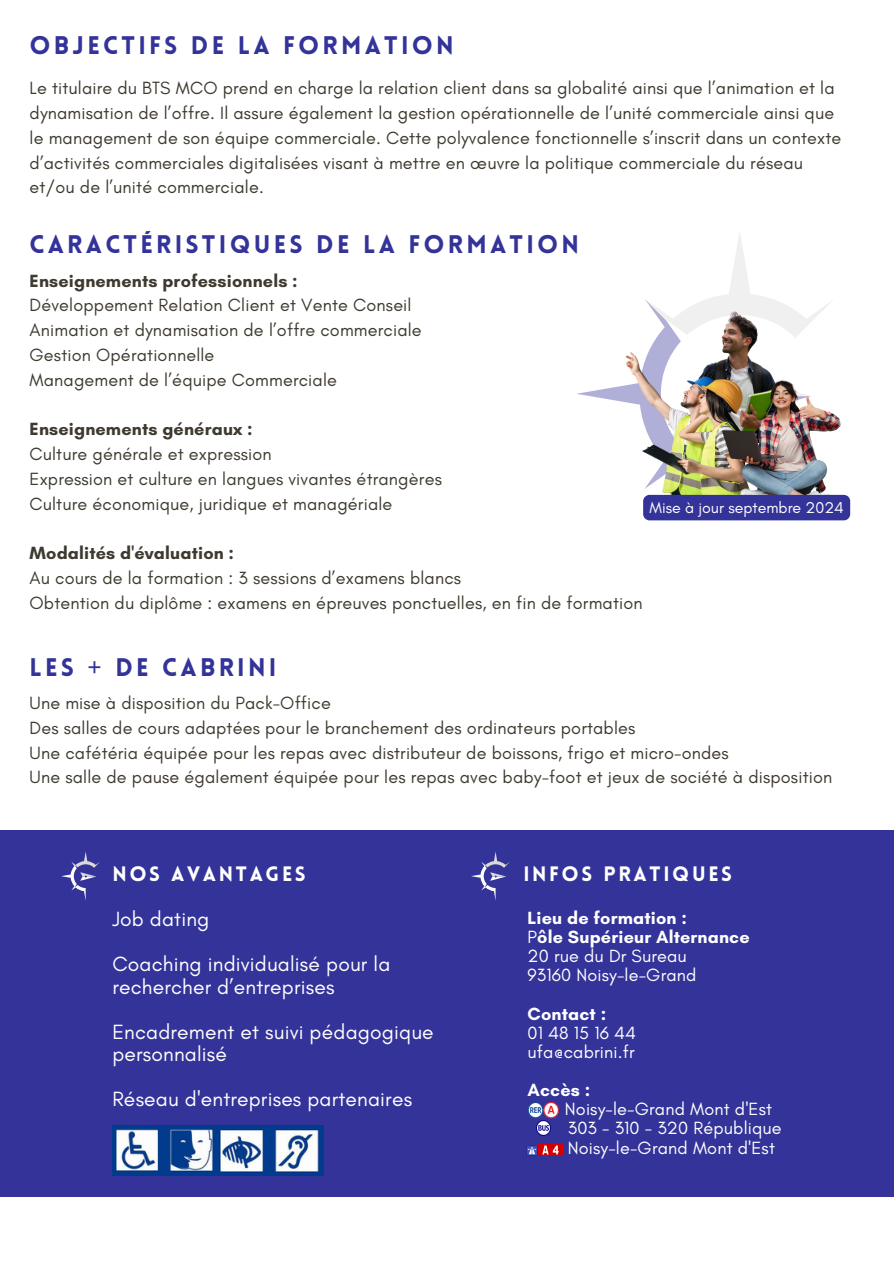
<style>
.page{position:relative;width:894px;height:1264px;background:#fff}
.page>*{position:absolute;margin:0;border:0;box-sizing:border-box;transform-origin:0 0}
.t1{font:900 24.9px "Lovelo";letter-spacing:.13em;color:#339}
.t2{font:21px/22.5px "Glacial Indifference";letter-spacing:.01em;color:#fff}
.t3{font:900 20.4px "Lovelo";letter-spacing:.13em;color:#fff}
.t4{font:18px/24.8px "Glacial Indifference";letter-spacing:.01em;color:#3e3a2f}
.t5{font:18px/19.2px "Glacial Indifference";letter-spacing:.01em;color:#fff}
.t6{font:700 18px/19.2px "Glacial Indifference";letter-spacing:.01em;color:#fff}
.t7{font:15.9px "Glacial Indifference";color:#fff}
.s1{font-weight:700}
.s2{font-family:"Noto Sans";font-weight:400}
.s3{font-weight:400}
</style>
<div class="page">
<div style="left:0;top:829px;width:893px;height:367px;background:#339"></div>
<img style="left:536px;top:1120px;width:14px;height:15px">
<img style="left:528px;top:1102px;width:31px;height:16px">
<svg style="left:526px;top:1145px;width:12px;height:11px"></svg>
<img style="left:538px;top:1144px;width:24px;height:11px">
<img style="left:112px;top:1125px;width:211px;height:50px">
<svg style="left:61px;top:852px;width:39px;height:48px"></svg>
<svg style="left:471px;top:852px;width:38px;height:48px"></svg>
<img style="left:577px;top:233px;width:273px;height:287px">
<h2 class="t1" style="left:30px;top:35px;width:425px">OBJECTIFS DE LA FORMATION</h2>
<h3 class="t4" style="left:30px;top:76px;width:812px">Le titulaire du BTS MCO prend en charge la relation client dans sa globalité ainsi que l’animation et la dynamisation de l’offre. Il assure également la gestion opérationnelle de l’unité commerciale ainsi que le management de son équipe commerciale. Cette polyvalence fonctionnelle s’inscrit dans un contexte d’activités commerciales digitalisées visant à mettre en œuvre la politique commerciale du réseau et/ou de l’unité commerciale.</h3>
<h3 class="t1" style="left:30px;top:234px;width:551px">CARACTÉRISTIQUES DE LA FORMATION</h3>
<p class="t4" style="left:30px;top:268px;width:393px"><span class="s1">Enseignements professionnels :<br></span>Développement Relation Client et Vente Conseil Animation et dynamisation de l’offre commerciale Gestion Opérationnelle<br>Management de l’équipe Commerciale</p>
<h4 class="t4" style="left:30px;top:416px;width:414px"><span class="s1">Enseignements généraux :<br></span>Culture générale et expression<br>Expression et culture en langues vivantes étrangères Culture économique, juridique et managériale</h4>
<h4 class="t4" style="left:30px;top:540px;width:614px"><span class="s1">Modalités d'évaluation :<br></span>Au cours de la formation : 3 sessions d’examens blancs<br>Obtention du diplôme : examens en épreuves ponctuelles, en fin de formation</h4>
<p class="t7" style="left:649px;top:497px;width:196px">Mise à jour septembre 2024</p>
<h4 class="t1" style="left:30px;top:657px;width:248px">LES <span class="s2">+</span> DE CABRINI</h4>
<p class="t4" style="left:30px;top:690px;width:804px">Une mise à disposition du Pack-Office<br>Des salles de cours adaptées pour le branchement des ordinateurs portables<br>Une cafétéria équipée pour les repas avec distributeur de boissons, frigo et micro-ondes<br>Une salle de pause également équipée pour les repas avec baby-foot et jeux de société à disposition</p>
<h4 class="t3" style="left:112px;top:865px;width:195px">NOS AVANTAGES</h4>
<h4 class="t3" style="left:523px;top:865px;width:210px">INFOS PRATIQUES</h4>
<h4 class="t2" style="left:112px;top:907px;width:98px">Job dating</h4>
<p class="t2" style="left:112px;top:952px;width:279px">Coaching individualisé pour la rechercher d’entreprises</p>
<h2 class="t2" style="left:112px;top:1020px;width:323px">Encadrement et suivi pédagogique personnalisé</h2>
<p class="t2" style="left:112px;top:1087px;width:301px">Réseau d'entreprises partenaires</p>
<p class="t6" style="left:527px;top:908px;width:223px">Lieu de formation :<br><span class="s3">P</span>ôle Supérieur Alternance<br><span class="s3">20 rue du Dr Sureau<br>93160 Noisy-le-Grand</span></p>
<p class="t5" style="left:527px;top:1003px;width:110px"><span class="s1">Contact :<br></span>01 48 15 16 44 ufa@cabrini.fr</p>
<p class="t5" style="left:564px;top:1080px;width:218px;text-indent:-37px"><span class="s1">Accès :<br></span>Noisy-le-Grand Mont d'Est<br>303 - 310 - 320 République</p>
<h1 class="t5" style="left:567px;top:1137px;width:208px">Noisy-le-Grand Mont d'Est</h1>
</div>
